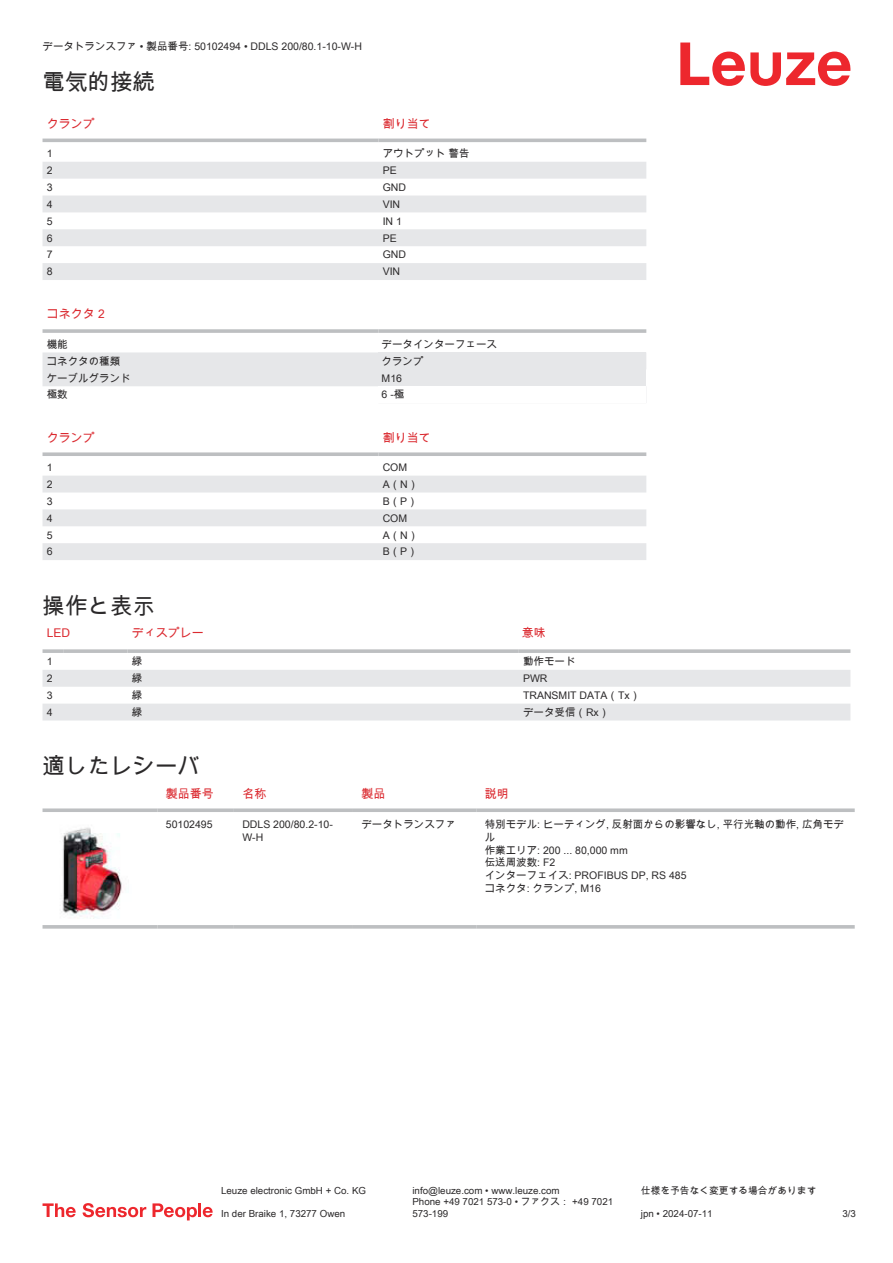
<style>
.page{position:relative;width:893px;height:1263px;background:#fff}
.page>*{position:absolute;margin:0;border:0;box-sizing:border-box;transform-origin:0 0}
.t1{font:22.5px "Arial Unicode MS";color:#2b292a}
.t2{font:12px "Arial Unicode MS";color:#db2a30}
.t3{font:10.5px/12.6px "Arial Unicode MS";color:#2b292a}
.t4{font:9.75px/11.7px "Arial Unicode MS";color:#2b292a}
</style>
<div class="page">
<svg style="left:680px;top:43px;width:170px;height:43px"></svg>
<svg style="left:43px;top:138px;width:603px;height:1px"></svg>
<svg style="left:43px;top:162px;width:603px;height:118px;fill:#e6e7e9"></svg>
<hr style="left:43px;top:139px;width:335px;height:3px;background:#bdbfc1">
<hr style="left:378px;top:139px;width:268px;height:3px;background:#bdbfc1">
<div style="left:43px;top:352px;width:335px;height:34px;background:#e6e7e9"></div>
<svg style="left:43px;top:329px;width:335px;height:4px"></svg>
<hr style="left:378px;top:329px;width:268px;height:4px;background:#c6c7c9">
<div style="left:378px;top:352px;width:268px;height:17px;background:#e6e7e9"></div>
<div style="left:378px;top:369px;width:268px;height:17px;background:#e6e7e9"></div>
<svg style="left:43px;top:476px;width:603px;height:84px;fill:#e6e7e9"></svg>
<svg style="left:43px;top:452px;width:335px;height:4px"></svg>
<svg style="left:378px;top:452px;width:268px;height:4px"></svg>
<svg style="left:43px;top:670px;width:807px;height:50px"></svg>
<svg style="left:43px;top:649px;width:21px;height:4px"></svg>
<svg style="left:64px;top:649px;width:64px;height:4px"></svg>
<svg style="left:128px;top:649px;width:391px;height:4px;background:#c3c5c7"></svg>
<svg style="left:519px;top:649px;width:331px;height:4px"></svg>
<svg style="left:43px;top:808px;width:114px;height:4px"></svg>
<svg style="left:157px;top:808px;width:77px;height:4px"></svg>
<svg style="left:234px;top:808px;width:119px;height:4px"></svg>
<svg style="left:353px;top:808px;width:123px;height:4px"></svg>
<svg style="left:476px;top:808px;width:379px;height:4px;background:#c4c6c8"></svg>
<svg style="left:43px;top:925px;width:114px;height:4px"></svg>
<svg style="left:157px;top:925px;width:77px;height:4px"></svg>
<svg style="left:234px;top:925px;width:119px;height:4px"></svg>
<svg style="left:353px;top:925px;width:123px;height:4px"></svg>
<svg style="left:476px;top:925px;width:379px;height:4px;background:#c3c5c7"></svg>
<img style="left:62px;top:827px;width:60px;height:92px">
<svg style="left:43px;top:1203px;width:33px;height:14px"></svg>
<svg style="left:83px;top:1203px;width:63px;height:14px"></svg>
<svg style="left:153px;top:1203px;width:44px;height:17px"></svg>
<hr style="left:198px;top:1203px;width:3px;height:14px;background:#ed272d">
<svg style="left:203px;top:1207px;width:10px;height:10px"></svg>
<p class="t3" style="left:43px;top:40px;width:321px">データトランスファ • 製品番号: 50102494 • DDLS 200/80.1-10-W-H</p>
<h1 class="t1" style="left:43px;top:66px;width:114px">電気的接続</h1>
<p class="t2" style="left:47px;top:115px;width:49px">クランプ</p>
<p class="t2" style="left:383px;top:115px;width:49px">割り当て</p>
<p class="t3" style="left:47px;top:147px;width:7px">1</p>
<p class="t3" style="left:383px;top:147px;width:88px">アウトプット 警告</p>
<p class="t3" style="left:47px;top:164px;width:7px">2</p>
<p class="t3" style="left:383px;top:164px;width:16px">PE</p>
<p class="t3" style="left:47px;top:181px;width:7px">3</p>
<p class="t3" style="left:383px;top:181px;width:25px">GND</p>
<p class="t3" style="left:47px;top:197px;width:7px">4</p>
<p class="t3" style="left:383px;top:197px;width:19px">VIN</p>
<p class="t3" style="left:47px;top:214px;width:7px">5</p>
<p class="t3" style="left:383px;top:214px;width:21px">IN 1</p>
<p class="t3" style="left:47px;top:231px;width:7px">6</p>
<p class="t3" style="left:383px;top:232px;width:16px">PE</p>
<p class="t3" style="left:47px;top:248px;width:7px">7</p>
<p class="t3" style="left:383px;top:248px;width:25px">GND</p>
<p class="t3" style="left:47px;top:265px;width:7px">8</p>
<p class="t3" style="left:383px;top:265px;width:19px">VIN</p>
<p class="t2" style="left:47px;top:305px;width:60px">コネクタ 2</p>
<p class="t3" style="left:47px;top:337px;width:22px">機能</p>
<p class="t3" style="left:382px;top:337px;width:117px">データインターフェース</p>
<p class="t3" style="left:47px;top:354px;width:75px">コネクタの種類</p>
<p class="t3" style="left:382px;top:354px;width:43px">クランプ</p>
<p class="t3" style="left:47px;top:371px;width:85px">ケーブルグランド</p>
<p class="t3" style="left:382px;top:371px;width:22px">M16</p>
<p class="t3" style="left:47px;top:388px;width:22px">極数</p>
<p class="t3" style="left:382px;top:388px;width:24px">6 -極</p>
<p class="t2" style="left:47px;top:429px;width:49px">クランプ</p>
<p class="t2" style="left:383px;top:429px;width:49px">割り当て</p>
<p class="t3" style="left:47px;top:461px;width:7px">1</p>
<p class="t3" style="left:383px;top:461px;width:26px">COM</p>
<p class="t3" style="left:47px;top:478px;width:7px">2</p>
<p class="t3" style="left:383px;top:478px;width:37px">A（N）</p>
<p class="t3" style="left:47px;top:494px;width:7px">3</p>
<p class="t3" style="left:383px;top:494px;width:37px">B（P）</p>
<p class="t3" style="left:47px;top:511px;width:7px">4</p>
<p class="t3" style="left:383px;top:511px;width:26px">COM</p>
<p class="t3" style="left:47px;top:528px;width:7px">5</p>
<p class="t3" style="left:383px;top:528px;width:37px">A（N）</p>
<p class="t3" style="left:47px;top:545px;width:7px">6</p>
<p class="t3" style="left:383px;top:545px;width:37px">B（P）</p>
<h1 class="t1" style="left:43px;top:590px;width:114px">操作と表示</h1>
<p class="t2" style="left:47px;top:626px;width:25px">LED</p>
<p class="t2" style="left:132px;top:624px;width:73px">ディスプレー</p>
<p class="t2" style="left:522px;top:624px;width:25px">意味</p>
<p class="t3" style="left:47px;top:655px;width:7px">1</p>
<p class="t3" style="left:132px;top:655px;width:12px">緑</p>
<p class="t3" style="left:523px;top:655px;width:54px">動作モード</p>
<p class="t3" style="left:47px;top:672px;width:7px">2</p>
<p class="t3" style="left:132px;top:672px;width:12px">緑</p>
<p class="t3" style="left:523px;top:672px;width:26px">PWR</p>
<p class="t3" style="left:47px;top:689px;width:7px">3</p>
<p class="t3" style="left:132px;top:689px;width:12px">緑</p>
<p class="t3" style="left:523px;top:689px;width:119px">TRANSMIT DATA（Tx）</p>
<p class="t3" style="left:47px;top:705px;width:7px">4</p>
<p class="t3" style="left:132px;top:705px;width:12px">緑</p>
<p class="t3" style="left:523px;top:705px;width:88px">データ受信（Rx）</p>
<h1 class="t1" style="left:43px;top:750px;width:159px">適したレシーバ</h1>
<p class="t2" style="left:166px;top:785px;width:49px">製品番号</p>
<p class="t2" style="left:242px;top:785px;width:25px">名称</p>
<p class="t2" style="left:361px;top:785px;width:25px">製品</p>
<p class="t2" style="left:485px;top:785px;width:25px">説明</p>
<p class="t3" style="left:166px;top:818px;width:48px">50102495</p>
<p class="t3" style="left:242px;top:818px;width:92px">DDLS 200/80.2-10-<br>W-H</p>
<p class="t3" style="left:361px;top:818px;width:96px">データトランスファ</p>
<p class="t3" style="left:485px;top:818px;width:361px">特別モデル: ヒーティング, 反射面からの影響なし, 平行光軸の動作, 広角モデル<br>作業エリア: 200 ... 80,000 mm<br>伝送周波数: F2<br>インターフェイス: PROFIBUS DP, RS 485<br>コネクタ: クランプ, M16</p>
<p class="t4" style="left:221px;top:1184px;width:146px">Leuze electronic GmbH + Co. KG</p>
<p class="t4" style="left:412px;top:1184px;width:149px">info@leuze.com • www.leuze.com</p>
<p class="t4" style="left:641px;top:1184px;width:177px">仕様を予告なく変更する場合があります</p>
<p class="t4" style="left:221px;top:1207px;width:126px">In der Braike 1, 73277 Owen</p>
<p class="t4" style="left:412px;top:1196px;width:202px">Phone +49 7021 573-0 • ファクス： +49 7021<br>573-199</p>
<p class="t4" style="left:641px;top:1207px;width:73px">jpn • 2024-07-11</p>
<p class="t4" style="left:842px;top:1207px;width:15px">3/3</p>
</div>
